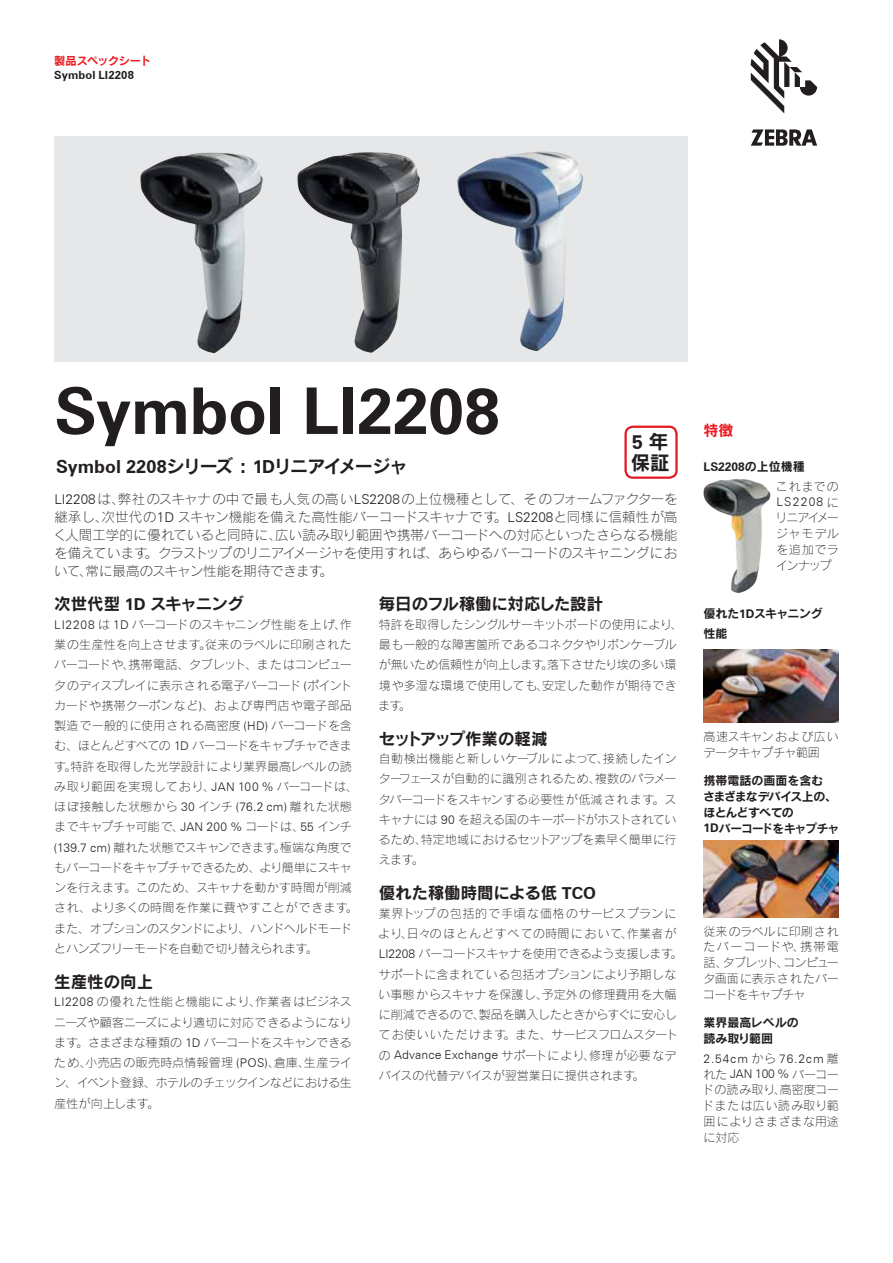
<style>
.page{position:relative;width:893px;height:1263px;background:#fff}
.page>*{position:absolute;margin:0;border:0;box-sizing:border-box;transform-origin:0 0}
.t1{font:700 64.5px "Zurich BT";letter-spacing:-.005em;color:#221e1f}
.t2{font:700 19.5px "Zurich BT";color:#221e1f}
.t3{font:19.5px "Rodin Pro B";color:#221e1f}
.t4{font:18px "Rodin Pro B";letter-spacing:-.07em;color:#221e1f}
.t5{font:16.5px "Rodin Pro B";color:#221e1f}
.t6{font:16.5px "Rodin Pro B";letter-spacing:-.05em;color:#221e1f}
.t7{font:16.5px "Rodin Pro B";letter-spacing:-.045em;color:#221e1f}
.t8{font:15px "Rodin Pro B";color:#ed1b23}
.t9{font:13.5px/18px "Rodin Pro L";color:#221e1f;text-align:justify}
.t10{font:12px/20.2px "Rodin Pro L";color:#221e1f;text-align:justify}
.t11{font:12px/15.8px "Rodin Pro B";letter-spacing:-.03em;color:#221e1f}
.t12{font:300 12px/15.8px "Zurich BT";letter-spacing:.075em;color:#221e1f}
.t13{font:12px/15.8px "Rodin Pro B";color:#221e1f}
.t14{font:12px/20px "Rodin Pro B";letter-spacing:-.05em;color:#221e1f}
.t15{font:700 12px "Zurich BT";color:#221e1f}
.t16{font:700 11.25px "Zurich BT";letter-spacing:.015em;color:#221e1f}
.t17{font:11.25px "Rodin Pro B";letter-spacing:-.05em;color:#ed1b23}
.s1{font-family:"Zurich BT";font-weight:700}
.s2{font-family:"Rodin Pro B";font-weight:400}
.s3{font-family:"Zurich BT";font-weight:300}
.s4{font-family:"Rodin Pro L";font-weight:400}
</style>
<div class="page">
<div style="left:54px;top:136px;width:634px;height:226px;background:#e6e7e8"></div>
<img style="left:704px;top:649px;width:135px;height:74px">
<img style="left:704px;top:841px;width:135px;height:76px">
<img style="left:140px;top:152px;width:123px;height:201px">
<img style="left:297px;top:152px;width:123px;height:201px">
<img style="left:457px;top:151px;width:126px;height:200px">
<div style="left:624px;top:426px;width:54px;height:53px;border:2px solid #e31a22;border-radius:7px"></div>
<img style="left:703px;top:479px;width:68px;height:114px">
<svg style="left:751px;top:39px;width:66px;height:74px"></svg>
<svg style="left:751px;top:129px;width:66px;height:17px"></svg>
<p class="t17" style="left:54px;top:53px;width:98px">製品スペックシート</p>
<p class="t16" style="left:54px;top:68px;width:81px">Symbol LI2208</p>
<h1 class="t1" style="left:54px;top:372px;width:447px">Symbol LI2208</h1>
<h3 class="t4" style="left:56px;top:454px;width:353px"><span class="s1">Symbol 2208</span>シリーズ : <span class="s1">1D</span>リニアイメージャ</h3>
<h2 class="t2" style="left:632px;top:430px;width:37px">5 <span class="s2">年</span></h2>
<h2 class="t3" style="left:631px;top:449px;width:41px">保証</h2>
<p class="t9" style="left:53px;top:490px;width:626px"><span class="s3">LI2208</span>は、弊社のスキャナの中で最も人気の高い<span class="s3">LS2208</span>の上位機種として、そのフォームファクターを継承し、次世代の<span class="s3">1D</span> スキャン機能を備えた高性能バーコードスキャナです。<span class="s3">LS2208</span>と同様に信頼性が高く人間工学的に優れていると同時に、広い読み取り範囲や携帯バーコードへの対応といったさらなる機能を備えています。クラストップのリニアイメージャを使用すれば、あらゆるバーコードのスキャニングにおいて、常に最高のスキャン性能を期待できます。</p>
<h3 class="t6" style="left:54px;top:593px;width:191px">次世代型 <span class="s1">1D</span> スキャニング</h3>
<p class="t10" style="left:54px;top:614px;width:305px;text-align:left"><span class="s3">LI2208</span> は <span class="s3">1D</span> バーコードのスキャニング性能を上げ、作業の生産性を向上させます。従来のラベルに印刷されたバーコードや、携帯電話、タブレット、またはコンピュータのディスプレイに表示される電子バーコード <span class="s3">(</span>ポイントカードや携帯クーポンなど<span class="s3">)</span>、および専門店や電子部品製造で一般的に使用される高密度 <span class="s3">(HD)</span> バーコードを含む、ほとんどすべての <span class="s3">1D</span> バーコードをキャプチャできます。特許を取得した光学設計により業界最高レベルの読み取り範囲を実現しており、<span class="s3">JAN 100 %</span> バーコードは、ほぼ接触した状態から <span class="s3">30</span> インチ <span class="s3">(76.2 cm)</span> 離れた状態までキャプチャ可能で、<span class="s3">JAN 200 %</span> コードは、<span class="s3">55</span> インチ<span class="s3">(139.7 cm)</span> 離れた状態でスキャンできます。極端な角度でもバーコードをキャプチャできるため、より簡単にスキャンを行えます。このため、スキャナを動かす時間が削減され、より多くの時間を作業に費やすことができます。また、オプションのスタンドにより、ハンドヘルドモードとハンズフリーモードを自動で切り替えられます。</p>
<h3 class="t5" style="left:54px;top:970px;width:101px">生産性の向上</h3>
<p class="t10" style="left:54px;top:991px;width:299px"><span class="s3">LI2208</span> の優れた性能と機能により、作業者はビジネスニーズや顧客ニーズにより適切に対応できるようになります。さまざまな種類の <span class="s3">1D</span> バーコードをスキャンできるため、小売店の販売時点情報管理 <span class="s3">(POS)</span>、倉庫、生産ライン、イベント登録、ホテルのチェックインなどにおける生産性が向上します。</p>
<h3 class="t5" style="left:379px;top:593px;width:226px">毎日のフル稼働に対応した設計</h3>
<p class="t10" style="left:378px;top:614px;width:306px;text-align:left">特許を取得したシングルサーキットボードの使用により、最も一般的な障害箇所であるコネクタやリボンケーブルが無いため信頼性が向上します。落下させたり埃の多い環境や多湿な環境で使用しても、安定した動作が期待できます。</p>
<h3 class="t7" style="left:379px;top:727px;width:170px">セットアップ作業の軽減</h3>
<p class="t10" style="left:379px;top:748px;width:299px">自動検出機能と新しいケーブルによって、接続したインターフェースが自動的に識別されるため、複数のパラメータバーコードをスキャンする必要性が低減されます。スキャナには <span class="s3">90</span> を超える国のキーボードがホストされているため、特定地域におけるセットアップを素早く簡単に行えます。</p>
<h3 class="t5" style="left:379px;top:882px;width:219px">優れた稼働時間による低 <span class="s1">TCO</span></h3>
<p class="t10" style="left:378px;top:903px;width:306px;text-align:left">業界トップの包括的で手頃な価格のサービスプランにより、日々のほとんどすべての時間において、作業者が<br><span class="s3">LI2208</span> バーコードスキャナを使用できるよう支援します。サポートに含まれている包括オプションにより予期しない事態からスキャナを保護し、予定外の修理費用を大幅に削減できるので、製品を購入したときからすぐに安心してお使いいただけます。また、サービスフロムスタートの <span class="s3">Advance Exchange</span> サポートにより、修理が必要なデバイスの代替デバイスが翌営業日に提供されます。</p>
<p class="t8" style="left:704px;top:420px;width:31px">特徴</p>
<p class="t15" style="left:704px;top:459px;width:103px">LS2208<span class="s2">の上位機種</span></p>
<p class="t10" style="left:776px;top:476px;width:65px">これまでの</p>
<p class="t12" style="left:776px;top:494px;width:64px">LS2208 <span class="s4">に</span></p>
<p class="t10" style="left:776px;top:510px;width:65px;line-height:15.8px">リニアイメージャモデルを追加でラインナップ</p>
<p class="t14" style="left:704px;top:603px;width:120px">優れた<span class="s1">1D</span>スキャニング性能</p>
<p class="t10" style="left:704px;top:728px;width:137px;line-height:15.8px">高速スキャンおよび広いデータキャプチャ範囲</p>
<p class="t11" style="left:703px;top:772px;width:138px">携帯電話の画面を含む<br>さまざまなデバイス上の、ほとんどすべての<br><span class="s1">1D</span>バーコードをキャプチャ</p>
<p class="t10" style="left:703px;top:923px;width:137px;line-height:15.8px">従来のラベルに印刷されたバーコードや、携帯電話、タブレット、コンピュータ画面に表示されたバーコードをキャプチャ</p>
<p class="t13" style="left:704px;top:1014px;width:97px">業界最高レベルの読み取り範囲</p>
<p class="t12" style="left:704px;top:1050px;width:137px">2.54cm <span class="s4">から</span> 76.2cm <span class="s4">離れた</span> JAN 100 % <span class="s4">バーコー</span></p>
<p class="t10" style="left:702px;top:1082px;width:139px;line-height:15.8px">ドの読み取り、高密度コードまたは広い読み取り範囲によりさまざまな用途に対応</p>
</div>
